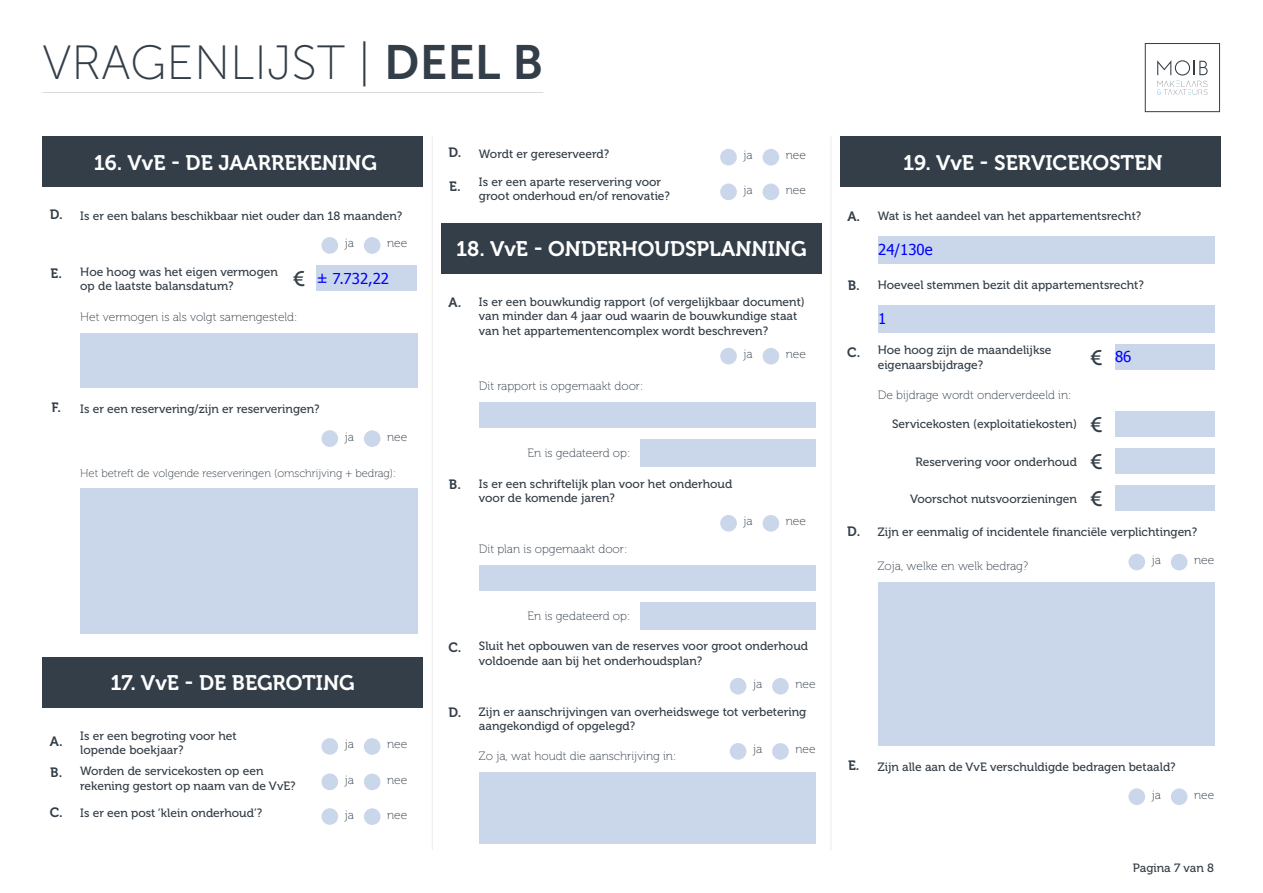
<style>
.page{position:relative;width:1263px;height:893px;background:#fff}
.page>*{position:absolute;margin:0;border:0;box-sizing:border-box;transform-origin:0 0}
.t1{font:48px "Museo Sans 100";color:#333e48}
.t2{font:21px "Museo 700";color:#fff}
.t3{font:21px "Museo 500";color:#333e48}
.t4{font:15px "Tahoma";color:#00f}
.t5{font:12px/14.4px "Museo 500";color:#333e48}
.t6{font:12px "Museo 100";color:#333e48}
.t7{font:11.25px "Museo 100";color:#333e48}
.s1{font-family:"Museo Sans 700"}
.s2{font-family:"Museo 700";font-size:13.5px}
.s3{font-size:21px}
</style>
<div class="page">
<div style="left:1145px;top:43px;width:75px;height:69px;border:1px solid #333e48"></div>
<svg style="left:1157px;top:60px;width:50px;height:35px"></svg>
<hr style="left:43px;top:92px;width:500px;height:1px;background:#646569">
<div style="left:42px;top:136px;width:381px;height:51px;background:#333e48"></div>
<div style="left:42px;top:657px;width:381px;height:51px;background:#333e48"></div>
<div style="left:441px;top:223px;width:381px;height:51px;background:#333e48"></div>
<div style="left:840px;top:136px;width:380px;height:51px;background:#333e48"></div>
<hr style="left:432px;top:136px;width:1px;height:714px;background:#dbd8d6">
<hr style="left:831px;top:136px;width:1px;height:714px;background:#dbd8d6">
<div style="left:321px;top:237px;width:17px;height:17px;background:#cad7eb;border-radius:50%"></div>
<div style="left:364px;top:237px;width:16px;height:17px;background:#cad7eb;border-radius:50%"></div>
<div style="left:317px;top:266px;width:100px;height:25px;background:#cad7eb"></div>
<div style="left:80px;top:333px;width:338px;height:54px;background:#cad7eb"></div>
<div style="left:321px;top:430px;width:17px;height:17px;background:#cad7eb;border-radius:50%"></div>
<div style="left:364px;top:430px;width:16px;height:17px;background:#cad7eb;border-radius:50%"></div>
<div style="left:80px;top:489px;width:338px;height:145px;background:#cad7eb"></div>
<div style="left:321px;top:738px;width:17px;height:17px;background:#cad7eb;border-radius:50%"></div>
<div style="left:364px;top:738px;width:16px;height:17px;background:#cad7eb;border-radius:50%"></div>
<div style="left:321px;top:773px;width:17px;height:17px;background:#cad7eb;border-radius:50%"></div>
<div style="left:364px;top:773px;width:16px;height:17px;background:#cad7eb;border-radius:50%"></div>
<div style="left:321px;top:808px;width:17px;height:17px;background:#cad7eb;border-radius:50%"></div>
<div style="left:364px;top:808px;width:16px;height:17px;background:#cad7eb;border-radius:50%"></div>
<div style="left:720px;top:184px;width:17px;height:16px;background:#cad7eb;border-radius:50%"></div>
<div style="left:762px;top:184px;width:17px;height:16px;background:#cad7eb;border-radius:50%"></div>
<div style="left:720px;top:348px;width:17px;height:16px;background:#cad7eb;border-radius:50%"></div>
<div style="left:762px;top:348px;width:17px;height:16px;background:#cad7eb;border-radius:50%"></div>
<div style="left:479px;top:402px;width:336px;height:25px;background:#cad7eb"></div>
<div style="left:640px;top:439px;width:175px;height:27px;background:#cad7eb"></div>
<div style="left:720px;top:515px;width:17px;height:17px;background:#cad7eb;border-radius:50%"></div>
<div style="left:762px;top:515px;width:17px;height:17px;background:#cad7eb;border-radius:50%"></div>
<div style="left:479px;top:565px;width:336px;height:25px;background:#cad7eb"></div>
<div style="left:640px;top:602px;width:175px;height:27px;background:#cad7eb"></div>
<div style="left:730px;top:678px;width:16px;height:16px;background:#cad7eb;border-radius:50%"></div>
<div style="left:772px;top:678px;width:17px;height:17px;background:#cad7eb;border-radius:50%"></div>
<div style="left:730px;top:743px;width:16px;height:17px;background:#cad7eb;border-radius:50%"></div>
<div style="left:772px;top:743px;width:17px;height:17px;background:#cad7eb;border-radius:50%"></div>
<div style="left:479px;top:772px;width:336px;height:72px;background:#cad7eb"></div>
<div style="left:878px;top:236px;width:336px;height:27px;background:#cad7eb"></div>
<div style="left:878px;top:305px;width:336px;height:27px;background:#cad7eb"></div>
<div style="left:1115px;top:344px;width:99px;height:26px;background:#cad7eb"></div>
<div style="left:1115px;top:411px;width:99px;height:25px;background:#cad7eb"></div>
<div style="left:1115px;top:448px;width:99px;height:26px;background:#cad7eb"></div>
<div style="left:1115px;top:486px;width:99px;height:25px;background:#cad7eb"></div>
<div style="left:1128px;top:554px;width:17px;height:16px;background:#cad7eb;border-radius:50%"></div>
<div style="left:1171px;top:554px;width:16px;height:16px;background:#cad7eb;border-radius:50%"></div>
<div style="left:878px;top:582px;width:336px;height:164px;background:#cad7eb"></div>
<div style="left:720px;top:149px;width:17px;height:16px;background:#cad7eb;border-radius:50%"></div>
<div style="left:762px;top:149px;width:17px;height:17px;background:#cad7eb;border-radius:50%"></div>
<div style="left:1128px;top:788px;width:17px;height:17px;background:#cad7eb;border-radius:50%"></div>
<div style="left:1171px;top:788px;width:16px;height:17px;background:#cad7eb;border-radius:50%"></div>
<h1 class="t1" style="left:43px;top:37px;width:502px">VRAGENLIJST | <span class="s1">DEEL B</span></h1>
<h2 class="t2" style="left:94px;top:151px;width:285px">16. VvE - DE JAARREKENING</h2>
<p class="t5" style="left:50px;top:209px;width:354px"><span class="s2">D.</span> Is er een balans beschikbaar niet ouder dan 18 maanden?</p>
<p class="t6" style="left:345px;top:237px;width:11px">ja</p>
<p class="t6" style="left:387px;top:237px;width:22px">nee</p>
<p class="t5" style="left:80px;top:265px;width:199px;text-indent:-30px"><span class="s2">E.</span> Hoe hoog was het eigen vermogen op de laatste balansdatum?</p>
<h2 class="t3" style="left:293px;top:268px;width:14px">€</h2>
<p class="t6" style="left:80px;top:310px;width:219px">Het vermogen is als volgt samengesteld:</p>
<p class="t4" style="left:317px;top:269px;width:74px">± 7.732,22</p>
<p class="t5" style="left:52px;top:402px;width:270px"><span class="s2">F.</span> Is er een reservering/zijn er reserveringen?</p>
<p class="t6" style="left:345px;top:430px;width:11px">ja</p>
<p class="t6" style="left:387px;top:430px;width:22px">nee</p>
<p class="t7" style="left:80px;top:467px;width:318px">Het betreft de volgende reserveringen (omschrijving + bedrag):</p>
<h2 class="t2" style="left:111px;top:671px;width:246px">17. VvE - DE BEGROTING</h2>
<p class="t5" style="left:80px;top:729px;width:158px;text-indent:-30px"><span class="s2">A.</span> Is er een begroting voor het lopende boekjaar?</p>
<p class="t6" style="left:345px;top:738px;width:11px">ja</p>
<p class="t6" style="left:387px;top:738px;width:22px">nee</p>
<p class="t5" style="left:80px;top:764px;width:217px;text-indent:-30px"><span class="s2">B.</span> Worden de servicekosten op een rekening gestort op naam van de VvE?</p>
<p class="t6" style="left:345px;top:773px;width:11px">ja</p>
<p class="t6" style="left:387px;top:773px;width:22px">nee</p>
<p class="t5" style="left:50px;top:806px;width:214px"><span class="s2">C.</span> Is er een post ‘klein onderhoud’?</p>
<p class="t6" style="left:345px;top:808px;width:11px">ja</p>
<p class="t6" style="left:387px;top:808px;width:22px">nee</p>
<p class="t5" style="left:448px;top:147px;width:162px"><span class="s2">D.</span> Wordt er gereserveerd?</p>
<p class="t6" style="left:743px;top:149px;width:11px">ja</p>
<p class="t6" style="left:786px;top:149px;width:22px">nee</p>
<p class="t5" style="left:479px;top:174px;width:193px;text-indent:-30px"><span class="s2">E.</span> Is er een aparte reservering voor groot onderhoud en/of renovatie?</p>
<p class="t6" style="left:743px;top:183px;width:11px">ja</p>
<p class="t6" style="left:786px;top:183px;width:22px">nee</p>
<h2 class="t2" style="left:456px;top:237px;width:352px">18. VvE - ONDERHOUDSPLANNING</h2>
<p class="t5" style="left:479px;top:295px;width:327px;text-indent:-30px"><span class="s2">A.</span> Is er een bouwkundig rapport (of vergelijkbaar document) van minder dan 4 jaar oud waarin de bouwkundige staat van het appartementencomplex wordt beschreven?</p>
<p class="t6" style="left:743px;top:348px;width:11px">ja</p>
<p class="t6" style="left:786px;top:348px;width:22px">nee</p>
<p class="t6" style="left:479px;top:380px;width:166px">Dit rapport is opgemaakt door:</p>
<p class="t6" style="left:528px;top:447px;width:104px">En is gedateerd op:</p>
<p class="t5" style="left:479px;top:476px;width:255px;text-indent:-30px"><span class="s2">B.</span> Is er een schriftelijk plan voor het onderhoud voor de komende jaren?</p>
<p class="t6" style="left:479px;top:542px;width:150px">Dit plan is opgemaakt door:</p>
<p class="t6" style="left:743px;top:515px;width:11px">ja</p>
<p class="t6" style="left:786px;top:515px;width:22px">nee</p>
<p class="t6" style="left:528px;top:610px;width:104px">En is gedateerd op:</p>
<p class="t5" style="left:479px;top:639px;width:331px;text-indent:-31px"><span class="s2">C.</span> Sluit het opbouwen van de reserves voor groot onderhoud voldoende aan bij het onderhoudsplan?</p>
<p class="t6" style="left:753px;top:678px;width:11px">ja</p>
<p class="t6" style="left:795px;top:678px;width:22px">nee</p>
<p class="t5" style="left:479px;top:704px;width:329px;text-indent:-31px"><span class="s2">D.</span> Zijn er aanschrijvingen van overheidswege tot verbetering aangekondigd of opgelegd?</p>
<p class="t6" style="left:479px;top:749px;width:199px">Zo ja, wat houdt die aanschrijving in:</p>
<p class="t6" style="left:753px;top:743px;width:11px">ja</p>
<p class="t6" style="left:795px;top:743px;width:22px">nee</p>
<h2 class="t2" style="left:903px;top:151px;width:261px">19. VvE - SERVICEKOSTEN</h2>
<p class="t5" style="left:847px;top:209px;width:295px"><span class="s2">A.</span> Wat is het aandeel van het appartementsrecht?</p>
<p class="t4" style="left:878px;top:240px;width:56px">24/130e</p>
<p class="t5" style="left:848px;top:278px;width:298px"><span class="s2">B.</span> Hoeveel stemmen bezit dit appartementsrecht?</p>
<p class="t4" style="left:878px;top:309px;width:10px">1</p>
<p class="t5" style="left:878px;top:343px;width:175px;text-indent:-31px"><span class="s2">C.</span> Hoe hoog zijn de maandelijkse eigenaarsbijdrage?</p>
<h2 class="t3" style="left:1090px;top:346px;width:14px">€</h2>
<p class="t6" style="left:878px;top:389px;width:195px">De bijdrage wordt onderverdeeld in:</p>
<p class="t5" style="left:892px;top:417px;width:212px">Servicekosten (exploitatiekosten) <span class="s3">€</span></p>
<p class="t5" style="left:915px;top:454px;width:189px">Reservering voor onderhoud <span class="s3">€</span></p>
<p class="t5" style="left:910px;top:492px;width:194px">Voorschot nutsvoorzieningen <span class="s3">€</span></p>
<p class="t5" style="left:847px;top:525px;width:351px"><span class="s2">D.</span> Zijn er eenmalig of incidentele financiële verplichtingen?</p>
<p class="t6" style="left:878px;top:560px;width:152px">Zoja, welke en welk bedrag?</p>
<p class="t4" style="left:1115px;top:347px;width:18px">86</p>
<p class="t6" style="left:1152px;top:554px;width:11px">ja</p>
<p class="t6" style="left:1194px;top:554px;width:22px">nee</p>
<p class="t5" style="left:848px;top:760px;width:329px"><span class="s2">E.</span> Zijn alle aan de VvE verschuldigde bedragen betaald?</p>
<p class="t6" style="left:1152px;top:788px;width:11px">ja</p>
<p class="t6" style="left:1194px;top:788px;width:22px">nee</p>
<p class="t5" style="left:1133px;top:861px;width:83px">Pagina 7 van 8</p>
</div>
